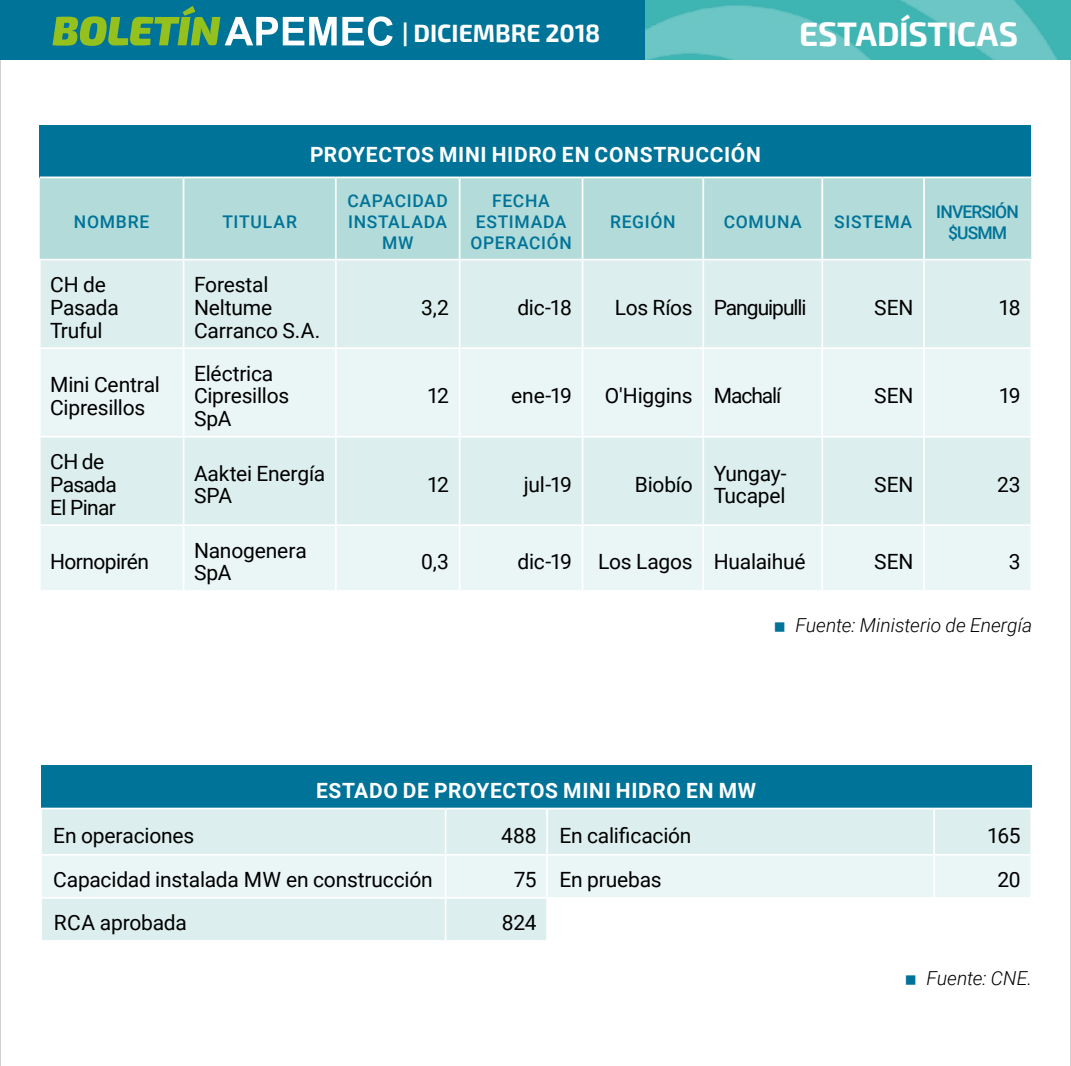
<style>
.page{position:relative;width:1071px;height:1066px;background:#fff}
.page>*{position:absolute;margin:0;border:0;box-sizing:border-box;transform-origin:0 0}
.t1{font:700 33.25px "Exo 2";letter-spacing:-.005em;color:#fff}
.t2{font:700 24.5px "Exo 2";color:#fff}
.t3{font:21px/22.8px "Roboto";letter-spacing:-.01em;color:#000}
.t4{font:700 21px "Roboto";letter-spacing:.03em;color:#fff}
.t5{font:21px/22.8px "Roboto";letter-spacing:-.03em;color:#000}
.t6{font:21px "Roboto";letter-spacing:-.05em;color:#000}
.t7{font:italic 300 19.25px "Roboto";color:#000}
.t8{font:500 17.5px/21px "Roboto";letter-spacing:.04em;color:#007398;text-align:center}
.t9{font:500 17.5px/21px "Roboto";letter-spacing:-.05em;color:#007398;text-align:center}
</style>
<div class="page">
<hr style="left:0;top:0;width:1px;height:1066px;background:#c4c4c4">
<hr style="left:1070px;top:0;width:1px;height:1066px;background:#c4c4c4">
<div style="left:40px;top:125px;width:991px;height:52px;background:#007398"></div>
<div style="left:40px;top:178px;width:991px;height:81px;background:#b2dbd9"></div>
<div style="left:41px;top:260px;width:989px;height:87px;background:#dceeed"></div>
<svg style="left:41px;top:349px;width:989px;height:241px;background:#e5f2f2"></svg>
<hr style="left:183px;top:178px;width:1px;height:81px;background:#fff">
<hr style="left:335px;top:178px;width:2px;height:81px;background:#fff">
<hr style="left:459px;top:178px;width:1px;height:81px;background:#fff">
<hr style="left:582px;top:178px;width:1px;height:81px;background:#fff">
<hr style="left:702px;top:178px;width:2px;height:81px;background:#fff">
<hr style="left:702px;top:260px;width:2px;height:87px;background:#fff">
<hr style="left:702px;top:349px;width:2px;height:87px;background:#fff">
<hr style="left:702px;top:437px;width:2px;height:87px;background:#fff">
<hr style="left:702px;top:526px;width:2px;height:64px;background:#fff">
<hr style="left:183px;top:260px;width:1px;height:87px;background:#fff">
<hr style="left:335px;top:260px;width:2px;height:87px;background:#fff">
<hr style="left:459px;top:260px;width:1px;height:87px;background:#fff">
<hr style="left:582px;top:260px;width:1px;height:87px;background:#fff">
<hr style="left:183px;top:349px;width:1px;height:87px;background:#fff">
<hr style="left:335px;top:349px;width:2px;height:87px;background:#fff">
<hr style="left:459px;top:349px;width:1px;height:87px;background:#fff">
<hr style="left:582px;top:349px;width:1px;height:87px;background:#fff">
<hr style="left:39px;top:436px;width:145px;height:1px;background:#fff">
<hr style="left:184px;top:436px;width:152px;height:1px;background:#fff">
<hr style="left:183px;top:437px;width:1px;height:87px;background:#fff">
<hr style="left:336px;top:436px;width:124px;height:1px;background:#fff">
<hr style="left:335px;top:437px;width:2px;height:87px;background:#fff">
<hr style="left:460px;top:436px;width:123px;height:1px;background:#fff">
<hr style="left:459px;top:437px;width:1px;height:87px;background:#fff">
<hr style="left:583px;top:436px;width:120px;height:1px;background:#fff">
<hr style="left:582px;top:437px;width:1px;height:87px;background:#fff">
<hr style="left:703px;top:436px;width:119px;height:1px;background:#fff">
<hr style="left:924px;top:436px;width:108px;height:1px;background:#fff">
<hr style="left:39px;top:524px;width:145px;height:2px;background:#fff">
<hr style="left:184px;top:524px;width:152px;height:2px;background:#fff">
<hr style="left:183px;top:526px;width:1px;height:64px;background:#fff">
<hr style="left:336px;top:524px;width:124px;height:2px;background:#fff">
<hr style="left:335px;top:526px;width:2px;height:64px;background:#fff">
<hr style="left:460px;top:524px;width:123px;height:2px;background:#fff">
<hr style="left:459px;top:526px;width:1px;height:64px;background:#fff">
<hr style="left:583px;top:524px;width:120px;height:2px;background:#fff">
<hr style="left:582px;top:526px;width:1px;height:64px;background:#fff">
<hr style="left:703px;top:524px;width:119px;height:2px;background:#fff">
<hr style="left:821px;top:437px;width:2px;height:87px;background:#fff">
<hr style="left:923px;top:437px;width:2px;height:87px;background:#fff">
<hr style="left:821px;top:260px;width:2px;height:87px;background:#fff">
<hr style="left:923px;top:260px;width:2px;height:87px;background:#fff">
<hr style="left:821px;top:349px;width:2px;height:87px;background:#fff">
<hr style="left:923px;top:349px;width:2px;height:87px;background:#fff">
<hr style="left:822px;top:436px;width:102px;height:1px;background:#fff">
<hr style="left:822px;top:524px;width:102px;height:2px;background:#fff">
<hr style="left:821px;top:526px;width:2px;height:64px;background:#fff">
<hr style="left:923px;top:526px;width:2px;height:64px;background:#fff">
<hr style="left:924px;top:524px;width:108px;height:2px;background:#fff">
<hr style="left:821px;top:178px;width:2px;height:81px;background:#fff">
<hr style="left:923px;top:178px;width:2px;height:81px;background:#fff">
<hr style="left:40px;top:176px;width:144px;height:2px;background:#fff">
<hr style="left:184px;top:176px;width:152px;height:2px;background:#fff">
<hr style="left:336px;top:176px;width:124px;height:2px;background:#fff">
<hr style="left:460px;top:176px;width:123px;height:2px;background:#fff">
<hr style="left:583px;top:176px;width:120px;height:2px;background:#fff">
<hr style="left:703px;top:176px;width:119px;height:2px;background:#fff">
<hr style="left:822px;top:176px;width:102px;height:2px;background:#fff">
<hr style="left:924px;top:176px;width:107px;height:2px;background:#fff">
<div style="left:41px;top:765px;width:990px;height:43px;background:#007398"></div>
<div style="left:42px;top:809px;width:988px;height:45px;background:#dceeed"></div>
<svg style="left:42px;top:856px;width:988px;height:84px"></svg>
<hr style="left:445px;top:809px;width:1px;height:45px;background:#fff">
<hr style="left:933px;top:809px;width:2px;height:45px;background:#fff">
<hr style="left:445px;top:855px;width:1px;height:42px;background:#fff">
<hr style="left:933px;top:855px;width:2px;height:42px;background:#fff">
<hr style="left:445px;top:898px;width:1px;height:42px;background:#fff">
<hr style="left:933px;top:898px;width:2px;height:42px;background:#fff">
<hr style="left:40px;top:897px;width:406px;height:1px;background:#fff">
<hr style="left:548px;top:897px;width:386px;height:1px;background:#fff">
<hr style="left:446px;top:897px;width:100px;height:1px;background:#fff">
<hr style="left:934px;top:897px;width:96px;height:1px;background:#fff">
<hr style="left:546px;top:809px;width:2px;height:46px;background:#fff">
<hr style="left:546px;top:855px;width:2px;height:43px;background:#fff">
<hr style="left:546px;top:898px;width:2px;height:42px;background:#fff">
<hr style="left:40px;top:807px;width:406px;height:2px;background:#fff">
<hr style="left:446px;top:807px;width:101px;height:2px;background:#fff">
<hr style="left:547px;top:807px;width:387px;height:2px;background:#fff">
<hr style="left:934px;top:807px;width:98px;height:2px;background:#fff">
<div style="left:0;top:0;width:646px;height:60px;background:#007398"></div>
<img style="left:646px;top:0;width:425px;height:60px">
<svg style="left:52px;top:6px;width:341px;height:40px"></svg>
<p class="t2" style="left:402px;top:19px;width:200px">| DICIEMBRE 2018</p>
<h1 class="t1" style="left:799px;top:14px;width:221px">ESTADÍSTICAS</h1>
<p class="t8" style="left:74px;top:211px;width:77px">NOMBRE</p>
<p class="t8" style="left:222px;top:211px;width:76px">TITULAR</p>
<p class="t4" style="left:310px;top:140px;width:452px">PROYECTOS MINI HIDRO EN CONSTRUCCIÓN</p>
<p class="t8" style="left:347px;top:190px;width:102px">CAPACIDAD<br>INSTALADA<br>MW</p>
<p class="t8" style="left:470px;top:190px;width:103px">FECHA<br>ESTIMADA<br>OPERACIÓN</p>
<p class="t8" style="left:610px;top:211px;width:67px">REGIÓN</p>
<p class="t8" style="left:724px;top:211px;width:80px">COMUNA</p>
<p class="t8" style="left:834px;top:211px;width:79px">SISTEMA</p>
<p class="t9" style="left:936px;top:200px;width:84px">INVERSIÓN $USMM</p>
<p class="t3" style="left:50px;top:272px;width:70px">CH de<br>Pasada<br>Truful</p>
<p class="t3" style="left:194px;top:272px;width:128px">Forestal<br>Neltume<br>Carranco S.A.</p>
<p class="t3" style="left:50px;top:372px;width:111px">Mini Central<br>Cipresillos</p>
<p class="t3" style="left:194px;top:361px;width:97px">Eléctrica<br>Cipresillos<br>SpA</p>
<p class="t3" style="left:421px;top:295px;width:29px">3,2</p>
<p class="t3" style="left:517px;top:295px;width:56px">dic-18</p>
<p class="t6" style="left:615px;top:293px;width:193px">Los Ríos Panguipulli</p>
<p class="t3" style="left:874px;top:295px;width:41px">SEN</p>
<p class="t3" style="left:999px;top:295px;width:24px">18</p>
<p class="t3" style="left:427px;top:384px;width:24px">12</p>
<p class="t3" style="left:511px;top:384px;width:62px">ene-19</p>
<p class="t5" style="left:605px;top:384px;width:178px">O'Higgins Machalí</p>
<p class="t3" style="left:874px;top:384px;width:41px">SEN</p>
<p class="t3" style="left:999px;top:384px;width:23px">19</p>
<p class="t5" style="left:50px;top:449px;width:68px">CH de<br>Pasada<br>El Pinar</p>
<p class="t3" style="left:194px;top:461px;width:133px">Aaktei Energía<br>SPA</p>
<p class="t3" style="left:427px;top:472px;width:24px">12</p>
<p class="t3" style="left:524px;top:472px;width:50px">jul-19</p>
<p class="t3" style="left:635px;top:472px;width:59px">Biobío</p>
<p class="t3" style="left:714px;top:461px;width:74px">Yungay-<br>Tucapel</p>
<p class="t3" style="left:874px;top:472px;width:41px">SEN</p>
<p class="t3" style="left:997px;top:472px;width:25px">23</p>
<p class="t5" style="left:50px;top:549px;width:100px">Hornopirén</p>
<p class="t3" style="left:194px;top:538px;width:114px">Nanogenera<br>SpA</p>
<p class="t3" style="left:421px;top:549px;width:29px">0,3</p>
<p class="t3" style="left:518px;top:549px;width:56px">dic-19</p>
<p class="t3" style="left:598px;top:549px;width:209px">Los Lagos Hualaihué</p>
<p class="t3" style="left:874px;top:549px;width:41px">SEN</p>
<p class="t3" style="left:1009px;top:549px;width:13px">3</p>
<p class="t7" style="left:796px;top:611px;width:238px">Fuente: Ministerio de Energía</p>
<p class="t4" style="left:316px;top:776px;width:442px">ESTADO DE PROYECTOS MINI HIDRO EN MW</p>
<p class="t3" style="left:53px;top:823px;width:142px">En operaciones</p>
<p class="t3" style="left:501px;top:823px;width:192px">488 En calificación</p>
<p class="t3" style="left:987px;top:823px;width:35px">165</p>
<p class="t3" style="left:53px;top:868px;width:381px">Capacidad instalada MW en construcción</p>
<p class="t3" style="left:514px;top:868px;width:149px">75 En pruebas</p>
<p class="t3" style="left:998px;top:868px;width:25px">20</p>
<p class="t3" style="left:54px;top:911px;width:135px">RCA aprobada</p>
<p class="t3" style="left:502px;top:911px;width:36px">824</p>
<p class="t7" style="left:927px;top:964px;width:107px">Fuente: CNE.</p>
</div>
